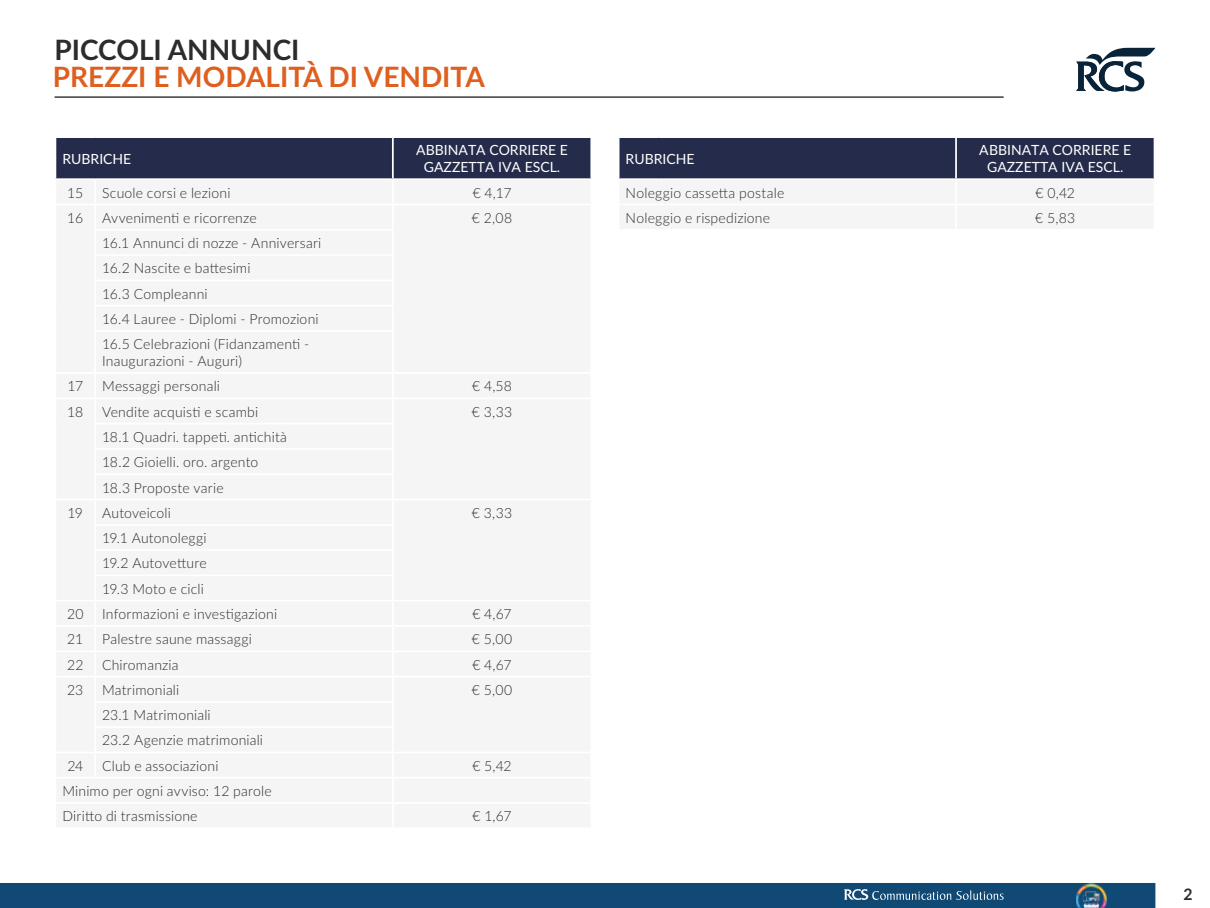
<style>
.page{position:relative;width:1210px;height:908px;background:#fff}
.page>*{position:absolute;margin:0;border:0;box-sizing:border-box;transform-origin:0 0}
.t1{font:700 28px "Lato";color:#de5f1f}
.t2{font:700 28px "Lato";color:#2c2c2c}
.t3{font:700 15.75px "Lato";color:#2c2c2c}
.t4{font:300 14px/16.8px "Lato";letter-spacing:.015em;color:#2c2c2c}
.t5{font:14px/16.8px "Lato";color:#fff;text-align:center}
</style>
<div class="page">
<div style="left:0;top:883px;width:1155px;height:24px;background:#114975"></div>
<hr style="left:55px;top:96px;width:948px;height:2px;background:#565656">
<img style="left:1076px;top:883px;width:31px;height:24px">
<svg style="left:1076px;top:48px;width:79px;height:44px"></svg>
<div style="left:55px;top:137px;width:536px;height:42px;background:#252b4a"></div>
<div style="left:618px;top:137px;width:536px;height:42px;background:#252b4a"></div>
<h1 class="t2" style="left:55px;top:29px;width:246px">PICCOLI ANNUNCI</h1>
<h1 class="t1" style="left:53px;top:56px;width:433px">PREZZI E MODALITÀ DI VENDITA</h1>
<p class="t5" style="left:62px;top:150px;width:70px">RUBRICHE</p>
<p class="t5" style="left:416px;top:141px;width:153px">ABBINATA CORRIERE E<br>GAZZETTA IVA ESCL.</p>
<p class="t4" style="left:67px;top:183px;width:18px">15</p>
<p class="t4" style="left:102px;top:183px;width:130px">Scuole corsi e lezioni</p>
<p class="t4" style="left:473px;top:183px;width:40px">€ 4,17</p>
<p class="t4" style="left:67px;top:209px;width:17px">16</p>
<p class="t4" style="left:102px;top:209px;width:156px">Avvenimenti e ricorrenze</p>
<p class="t4" style="left:472px;top:209px;width:42px">€ 2,08</p>
<p class="t4" style="left:102px;top:234px;width:221px">16.1 Annunci di nozze - Anniversari</p>
<p class="t4" style="left:102px;top:259px;width:150px">16.2 Nascite e battesimi</p>
<p class="t4" style="left:102px;top:284px;width:107px">16.3 Compleanni</p>
<p class="t4" style="left:102px;top:310px;width:218px">16.4 Lauree - Diplomi - Promozioni</p>
<p class="t4" style="left:102px;top:335px;width:209px">16.5 Celebrazioni (Fidanzamenti -<br>Inaugurazioni - Auguri)</p>
<p class="t4" style="left:67px;top:377px;width:17px">17</p>
<p class="t4" style="left:102px;top:377px;width:119px">Messaggi personali</p>
<p class="t4" style="left:472px;top:377px;width:41px">€ 4,58</p>
<p class="t4" style="left:67px;top:402px;width:17px">18</p>
<p class="t4" style="left:102px;top:402px;width:158px">Vendite acquisti e scambi</p>
<p class="t4" style="left:472px;top:402px;width:42px">€ 3,33</p>
<p class="t4" style="left:102px;top:428px;width:186px">18.1 Quadri. tappeti. antichità</p>
<p class="t4" style="left:102px;top:453px;width:158px">18.2 Gioielli. oro. argento</p>
<p class="t4" style="left:102px;top:478px;width:123px">18.3 Proposte varie</p>
<p class="t4" style="left:67px;top:503px;width:17px">19</p>
<p class="t4" style="left:102px;top:503px;width:70px">Autoveicoli</p>
<p class="t4" style="left:472px;top:503px;width:42px">€ 3,33</p>
<p class="t4" style="left:102px;top:529px;width:106px">19.1 Autonoleggi</p>
<p class="t4" style="left:102px;top:554px;width:106px">19.2 Autovetture</p>
<p class="t4" style="left:102px;top:579px;width:103px">19.3 Moto e cicli</p>
<p class="t4" style="left:67px;top:605px;width:18px">20</p>
<p class="t4" style="left:102px;top:605px;width:177px">Informazioni e investigazioni</p>
<p class="t4" style="left:472px;top:605px;width:41px">€ 4,67</p>
<p class="t4" style="left:67px;top:630px;width:18px">21</p>
<p class="t4" style="left:102px;top:630px;width:151px">Palestre saune massaggi</p>
<p class="t4" style="left:472px;top:630px;width:42px">€ 5,00</p>
<p class="t4" style="left:67px;top:655px;width:18px">22</p>
<p class="t4" style="left:102px;top:655px;width:78px">Chiromanzia</p>
<p class="t4" style="left:472px;top:655px;width:41px">€ 4,67</p>
<p class="t4" style="left:67px;top:680px;width:18px">23</p>
<p class="t4" style="left:102px;top:680px;width:79px">Matrimoniali</p>
<p class="t4" style="left:472px;top:680px;width:42px">€ 5,00</p>
<p class="t4" style="left:102px;top:706px;width:110px">23.1 Matrimoniali</p>
<p class="t4" style="left:102px;top:731px;width:162px">23.2 Agenzie matrimoniali</p>
<p class="t4" style="left:67px;top:756px;width:17px">24</p>
<p class="t4" style="left:102px;top:756px;width:118px">Club e associazioni</p>
<p class="t4" style="left:472px;top:756px;width:41px">€ 5,42</p>
<p class="t4" style="left:62px;top:781px;width:211px">Minimo per ogni avviso: 12 parole</p>
<p class="t4" style="left:62px;top:807px;width:137px">Diritto di trasmissione</p>
<p class="t4" style="left:472px;top:807px;width:41px">€ 1,67</p>
<p class="t5" style="left:625px;top:150px;width:70px">RUBRICHE</p>
<p class="t5" style="left:979px;top:141px;width:153px">ABBINATA CORRIERE E<br>GAZZETTA IVA ESCL.</p>
<p class="t4" style="left:625px;top:183px;width:160px">Noleggio cassetta postale</p>
<p class="t4" style="left:1035px;top:183px;width:41px">€ 0,42</p>
<p class="t4" style="left:625px;top:209px;width:146px">Noleggio e rispedizione</p>
<p class="t4" style="left:1035px;top:209px;width:42px">€ 5,83</p>
<p class="t3" style="left:1183px;top:882px;width:11px">2</p>
</div>
